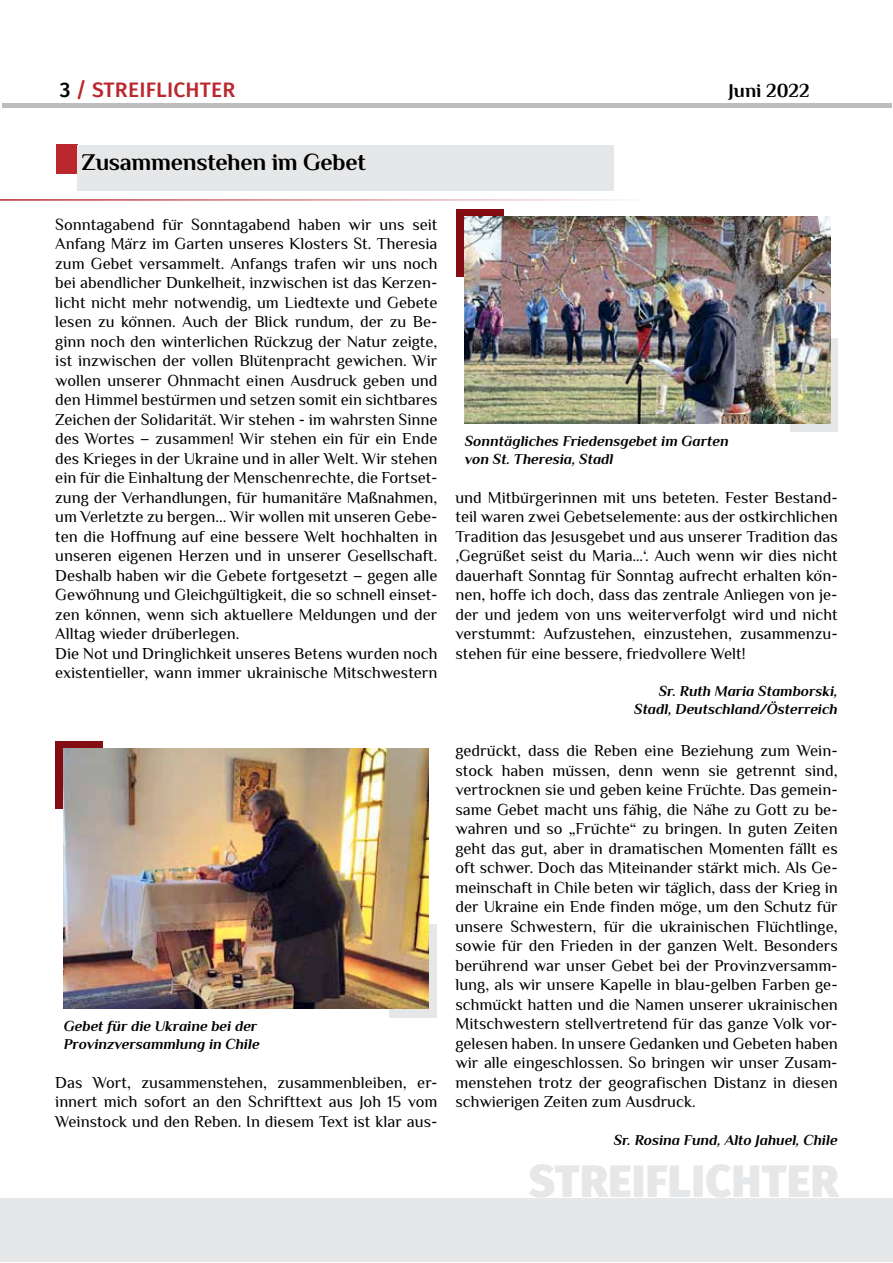
<style>
.page{position:relative;width:893px;height:1263px;background:#fff}
.page>*{position:absolute;margin:0;border:0;box-sizing:border-box;transform-origin:0 0}
.t1{font:900 44.85px "Fira Sans";letter-spacing:.01em;color:#e6e7e8}
.t2{font:700 24px "Philosopher";letter-spacing:-.01em;color:#000}
.t3{font:500 21px "Fira Sans";letter-spacing:.01em;color:#ba282e}
.t4{font:700 19.5px "Philosopher";color:#000}
.t5{font:16.5px/19.5px "Philosopher";color:#000;text-align:justify}
.t6{font:italic 700 15px/18px "Philosopher";color:#000}
.s1{color:#000}
</style>
<div class="page">
<div style="left:2px;top:103px;width:890px;height:5px;background:#bcbec0"></div>
<div style="left:0;top:1198px;width:893px;height:63px;background:#e6e7e8"></div>
<div style="left:456px;top:209px;width:47px;height:67px;background:#840d13"></div>
<div style="left:55px;top:742px;width:47px;height:67px;background:#840d13"></div>
<div style="left:791px;top:338px;width:47px;height:94px;background:#e6e7e8"></div>
<div style="left:390px;top:924px;width:47px;height:93px;background:#e6e7e8"></div>
<hr style="left:0;top:199px;width:655px;height:2px;background:#ba282e">
<div style="left:56px;top:145px;width:21px;height:29px;background:#ba282e"></div>
<div style="left:77px;top:145px;width:536px;height:45px;background:#e6e7e8"></div>
<img style="left:465px;top:216px;width:365px;height:207px">
<img style="left:64px;top:749px;width:365px;height:260px">
<p class="t3" style="left:60px;top:73px;width:177px"><span class="s1">3</span> / STREIFLICHTER</p>
<p class="t4" style="left:728px;top:77px;width:83px">Juni 2022</p>
<h2 class="t2" style="left:82px;top:147px;width:286px">Zusammenstehen im Gebet</h2>
<p class="t5" style="left:55px;top:214px;width:384px;text-align:left">Sonntagabend für Sonntagabend haben wir uns seit Anfang März im Garten unseres Klosters St. Theresia zum Gebet versammelt. Anfangs trafen wir uns noch bei abendlicher Dunkelheit, inzwischen ist das Kerzen&shy;licht nicht mehr notwendig, um Liedtexte und Gebete lesen zu können. Auch der Blick rundum, der zu Be&shy;ginn noch den winterlichen Rückzug der Natur zeigte, ist inzwischen der vollen Blütenpracht gewichen. Wir wollen unserer Ohnmacht einen Ausdruck geben und den Himmel bestürmen und setzen somit ein sichtbares Zeichen der Solidarität. Wir stehen - im wahrsten Sinne des Wortes – zusammen! Wir stehen ein für ein Ende des Krieges in der Ukraine und in aller Welt. Wir stehen ein für die Einhaltung der Menschenrechte, die Fortset&shy;zung der Verhandlungen, für humanitäre Maßnahmen, um Verletzte zu bergen... Wir wollen mit unseren Gebe&shy;ten die Hoffnung auf eine bessere Welt hochhalten in unseren eigenen Herzen und in unserer Gesellschaft.<br>Deshalb haben wir die Gebete fortgesetzt – gegen alle Gewöhnung und Gleichgültigkeit, die so schnell einset&shy;zen können, wenn sich aktuellere Meldungen und der Alltag wieder drüberlegen.<br>Die Not und Dringlichkeit unseres Betens wurden noch existentieller, wann immer ukrainische Mitschwestern</p>
<p class="t6" style="left:64px;top:1016px;width:197px">Gebet für die Ukraine bei der<br>Provinzversammlung in Chile</p>
<p class="t5" style="left:55px;top:1072px;width:384px">Das Wort, zusammenstehen, zusammenbleiben, er&shy;innert mich sofort an den Schrifttext aus Joh 15 vom Weinstock und den Reben. In diesem Text ist klar aus-</p>
<p class="t6" style="left:465px;top:431px;width:265px">Sonntägliches Friedensgebet im Garten von St. Theresia, Stadl</p>
<p class="t5" style="left:455px;top:487px;width:384px">und Mitbürgerinnen mit uns beteten. Fester Bestand&shy;teil waren zwei Gebetselemente: aus der ostkirchlichen Tradition das Jesusgebet und aus unserer Tradition das ‚Gegrüßet seist du Maria…‘. Auch wenn wir dies nicht dauerhaft Sonntag für Sonntag aufrecht erhalten kön&shy;nen, hoffe ich doch, dass das zentrale Anliegen von je&shy;der und jedem von uns weiterverfolgt wird und nicht verstummt: Aufzustehen, einzustehen, zusammenzu&shy;stehen für eine bessere, friedvollere Welt!</p>
<p class="t6" style="left:634px;top:682px;width:205px;text-align:right">Sr. Ruth Maria Stamborski,<br>Stadl, Deutschland/Österreich</p>
<p class="t5" style="left:455px;top:741px;width:384px">gedrückt, dass die Reben eine Beziehung zum Wein&shy;stock haben müssen, denn wenn sie getrennt sind, vertrocknen sie und geben keine Früchte. Das gemein&shy;same Gebet macht uns fähig, die Nähe zu Gott zu be&shy;wahren und so „Früchte“ zu bringen. In guten Zeiten geht das gut, aber in dramatischen Momenten fällt es oft schwer. Doch das Miteinander stärkt mich. Als Ge&shy;meinschaft in Chile beten wir täglich, dass der Krieg in der Ukraine ein Ende finden möge, um den Schutz für unsere Schwestern, für die ukrainischen Flüchtlinge, sowie für den Frieden in der ganzen Welt. Besonders berührend war unser Gebet bei der Provinzversamm&shy;lung, als wir unsere Kapelle in blau-gelben Farben ge&shy;schmückt hatten und die Namen unserer ukrainischen Mitschwestern stellvertretend für das ganze Volk vor&shy;gelesen haben. In unsere Gedanken und Gebeten haben wir alle eingeschlossen. So bringen wir unser Zusam&shy;menstehen trotz der geografischen Distanz in diesen schwierigen Zeiten zum Ausdruck.</p>
<p class="t6" style="left:614px;top:1130px;width:226px">Sr. Rosina Fund, Alto Jahuel, Chile</p>
<h1 class="t1" style="left:529px;top:1141px;width:311px">STREIFLICHTER</h1>
</div>
